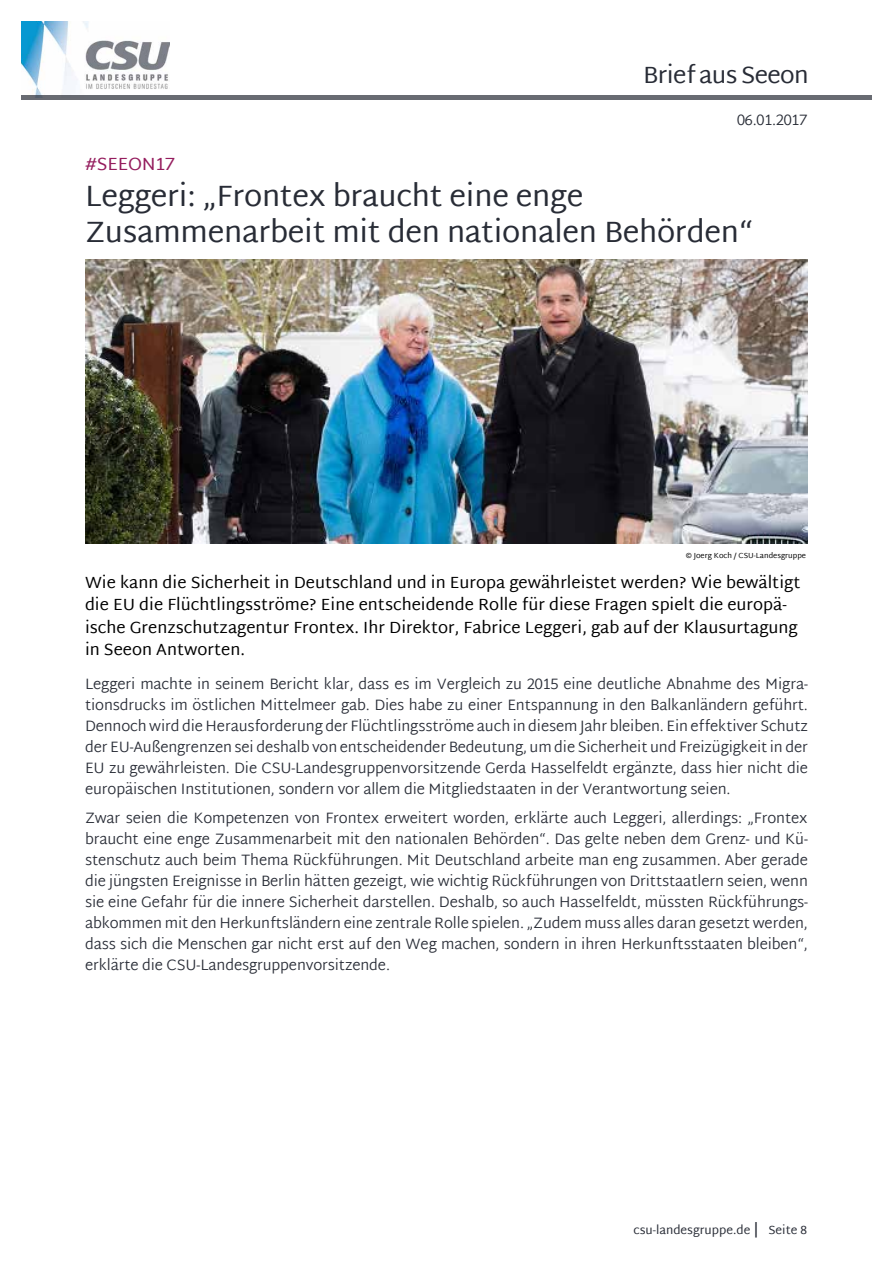
<style>
.page{position:relative;width:893px;height:1263px;background:#fff}
.page>*{position:absolute;margin:0;border:0;box-sizing:border-box;transform-origin:0 0}
._03_BaB_Ü_Fett_Artik{font:30px/36px "Martel Sans";letter-spacing:-.01em;color:#282c36}
.t1{font:24px "Martel Sans";letter-spacing:-.025em;color:#282c36}
._03_BaB_Ü_Beere_Arti{font:18px "Martel Sans";letter-spacing:-.01em;color:#951d5e}
._03_BaB_Teaser{font:16.5px/22.5px "Martel Sans";color:#000}
._04_BaB_Fließtext{font:300 15px/21px "Martel Sans";letter-spacing:-.01em;color:#282c36;text-align:justify}
.t2{font:12px "Martel Sans";color:#282c36}
._13_BaB_Rechtevermer{font:7.5px "Martel Sans";color:#000}
.s1{font-size:15px}
</style>
<div class="page">
<img style="left:21px;top:21px;width:149px;height:75px">
<hr style="left:21px;top:96px;width:851px;height:4px;background:#686b72">
<img style="left:85px;top:259px;width:723px;height:285px">
<h2 class="t1" style="left:643px;top:61px;width:167px">Brief aus Seeon</h2>
<p class="_04_BaB_Fließtext" style="left:737px;top:110px;width:72px">06.01.2017</p>
<p class="_03_BaB_Ü_Beere_Arti" style="left:85px;top:153px;width:92px">#SEEON17</p>
<p class="_03_BaB_Ü_Fett_Artik" style="left:85px;top:177px;width:669px">Leggeri: „Frontex braucht eine enge<br>Zusammenarbeit mit den nationalen Behörden“</p>
<p class="_13_BaB_Rechtevermer" style="left:686px;top:551px;width:122px">© Joerg Koch / CSU-Landesgruppe</p>
<p class="_03_BaB_Teaser" style="left:85px;top:571px;width:717px">Wie kann die Sicherheit in Deutschland und in Europa gewährleistet werden? Wie bewältigt die EU die Flüchtlingsströme? Eine entscheidende Rolle für diese Fragen spielt die europä&shy;ische Grenzschutzagentur Frontex. Ihr Direktor, Fabrice Leggeri, gab auf der Klausurtagung in Seeon Antworten.</p>
<p class="_04_BaB_Fließtext" style="left:85px;top:674px;width:724px">Leggeri machte in seinem Bericht klar, dass es im Vergleich zu 2015 eine deutliche Abnahme des Migra&shy;tionsdrucks im östlichen Mittelmeer gab. Dies habe zu einer Entspannung in den Balkanländern geführt.<br>Dennoch wird die Herausforderung der Flüchtlingsströme auch in diesem Jahr bleiben. Ein effektiver Schutz der EU-Außengrenzen sei deshalb von entscheidender Bedeutung, um die Sicherheit und Freizügigkeit in der EU zu gewährleisten. Die CSU-Landesgruppenvorsitzende Gerda Hasselfeldt ergänzte, dass hier nicht die europäischen Institutionen, sondern vor allem die Mitgliedstaaten in der Verantwortung seien.</p>
<p class="_04_BaB_Fließtext" style="left:85px;top:809px;width:724px">Zwar seien die Kompetenzen von Frontex erweitert worden, erklärte auch Leggeri, allerdings: „Frontex braucht eine enge Zusammenarbeit mit den nationalen Behörden“. Das gelte neben dem Grenz- und Kü&shy;stenschutz auch beim Thema Rückführungen. Mit Deutschland arbeite man eng zusammen. Aber gerade die jüngsten Ereignisse in Berlin hätten gezeigt, wie wichtig Rückführungen von Drittstaatlern seien, wenn sie eine Gefahr für die innere Sicherheit darstellen. Deshalb, so auch Hasselfeldt, müssten Rückführungs&shy;abkommen mit den Herkunftsländern eine zentrale Rolle spielen. „Zudem muss alles daran gesetzt werden, dass sich die Menschen gar nicht erst auf den Weg machen, sondern in ihren Herkunftsstaaten bleiben“, erklärte die CSU-Landesgruppenvorsitzende.</p>
<p class="t2" style="left:633px;top:1223px;width:175px">csu-landesgruppe.de <span class="s1">|</span> Seite 8</p>
</div>
